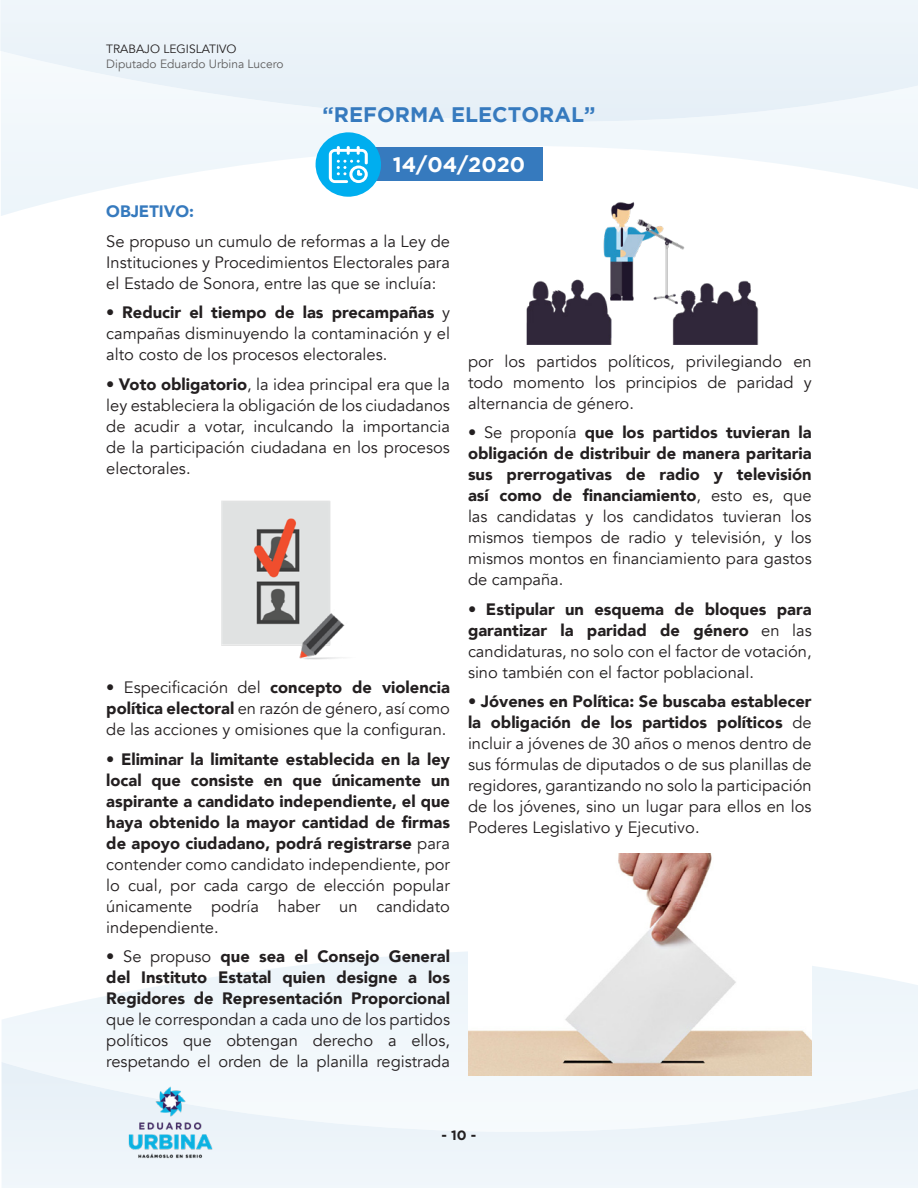
<style>
.page{position:relative;width:918px;height:1188px;background:#fff}
.page>*{position:absolute;margin:0;border:0;box-sizing:border-box;transform-origin:0 0}
.Subtitle{font:700 21px "Gotham";color:#367abe}
.Subtitle-2{font:700 21px "Gotham";color:#fff}
.Space_paragraph{font:16.5px/21px "Avenir";color:#231f20;text-align:justify}
.Space_paragraph-2{font:900 16.5px/21px "Avenir";color:#231f20;text-align:justify}
.Bold_Detail{font:900 16.5px "Avenir";color:#367abe}
.t1{font:700 13.5px "Gotham";color:#231f20}
.t2{font:12px "Avenir";color:#5f5e5e}
.t3{font:12px "Avenir";color:#231f20}
.s1{font-weight:900}
.s2{font-weight:400}
</style>
<div class="page">
<svg style="left:2px;top:951px;width:916px;height:102px"></svg>
<div style="left:2px;top:1132px;width:916px;height:56px;background:#eef5fa"></div>
<svg style="left:1px;top:122px;width:917px;height:94px"></svg>
<img style="left:113px;top:1066px;width:114px;height:101px">
<div style="left:374px;top:147px;width:168px;height:33px;background:#367abe"></div>
<svg style="left:315px;top:132px;width:67px;height:65px"></svg>
<img style="left:221px;top:500px;width:124px;height:160px">
<img style="left:516px;top:198px;width:247px;height:147px">
<img style="left:468px;top:853px;width:344px;height:222px">
<p class="t3" style="left:106px;top:42px;width:132px">TRABAJO LEGISLATIVO</p>
<p class="t2" style="left:106px;top:57px;width:179px">Diputado Eduardo Urbina Lucero</p>
<p class="Subtitle" style="left:323px;top:102px;width:274px">“REFORMA ELECTORAL”</p>
<p class="Subtitle-2" style="left:393px;top:152px;width:134px">14/04/2020</p>
<p class="Bold_Detail" style="left:106px;top:197px;width:89px">OBJETIVO:</p>
<p class="Space_paragraph" style="left:106px;top:231px;width:345px">Se propuso un cumulo de reformas a la Ley de Instituciones y Procedimientos Electorales para el Estado de Sonora, entre las que se incluía:</p>
<p class="Space_paragraph" style="left:106px;top:302px;width:345px">• <span class="s1">Reducir el tiempo de las precampañas</span> y campañas disminuyendo la contaminación y el alto costo de los procesos electorales.</p>
<p class="Space_paragraph" style="left:106px;top:374px;width:345px">• <span class="s1">Voto obligatorio</span>, la idea principal era que la ley estableciera la obligación de los ciudadanos de acudir a votar, inculcando la importancia de la participación ciudadana en los procesos electorales.</p>
<p class="Space_paragraph" style="left:106px;top:677px;width:345px">• Especificación del <span class="s1">concepto de violencia política electoral</span> en razón de género, así como de las acciones y omisiones que la configuran.</p>
<p class="Space_paragraph-2" style="left:106px;top:748px;width:345px"><span class="s2">•</span> Eliminar la limitante establecida en la ley local que consiste en que únicamente un aspirante a candidato independiente, el que haya obtenido la mayor cantidad de firmas de apoyo ciudadano, podrá registrarse <span class="s2">para contender como candidato independiente, por lo cual, por cada cargo de elección popular únicamente podría haber un candidato independiente.</span></p>
<p class="Space_paragraph" style="left:106px;top:946px;width:345px">• Se propuso <span class="s1">que sea el Consejo General del Instituto Estatal quien designe a los Regidores de Representación Proporcional </span>que le correspondan a cada uno de los partidos políticos que obtengan derecho a ellos, respetando el orden de la planilla registrada</p>
<p class="Space_paragraph" style="left:468px;top:351px;width:345px">por los partidos políticos, privilegiando en todo momento los principios de paridad y alternancia de género.</p>
<p class="Space_paragraph" style="left:468px;top:422px;width:345px">• Se proponía <span class="s1">que los partidos tuvieran la obligación de distribuir de manera paritaria sus prerrogativas de radio y televisión así como de financiamiento</span>, esto es, que las candidatas y los candidatos tuvieran los mismos tiempos de radio y televisión, y los mismos montos en financiamiento para gastos de campaña.</p>
<p class="Space_paragraph" style="left:468px;top:599px;width:345px">• <span class="s1">Estipular un esquema de bloques para garantizar la paridad de género</span> en las candidaturas, no solo con el factor de votación, sino también con el factor poblacional.</p>
<p class="Space_paragraph" style="left:468px;top:691px;width:345px">• <span class="s1">Jóvenes en Política: Se buscaba establecer la obligación de los partidos políticos</span> de incluir a jóvenes de 30 años o menos dentro de sus fórmulas de diputados o de sus planillas de regidores, garantizando no solo la participación de los jóvenes, sino un lugar para ellos en los Poderes Legislativo y Ejecutivo.</p>
<p class="t1" style="left:442px;top:1128px;width:36px">- 10 -</p>
</div>
